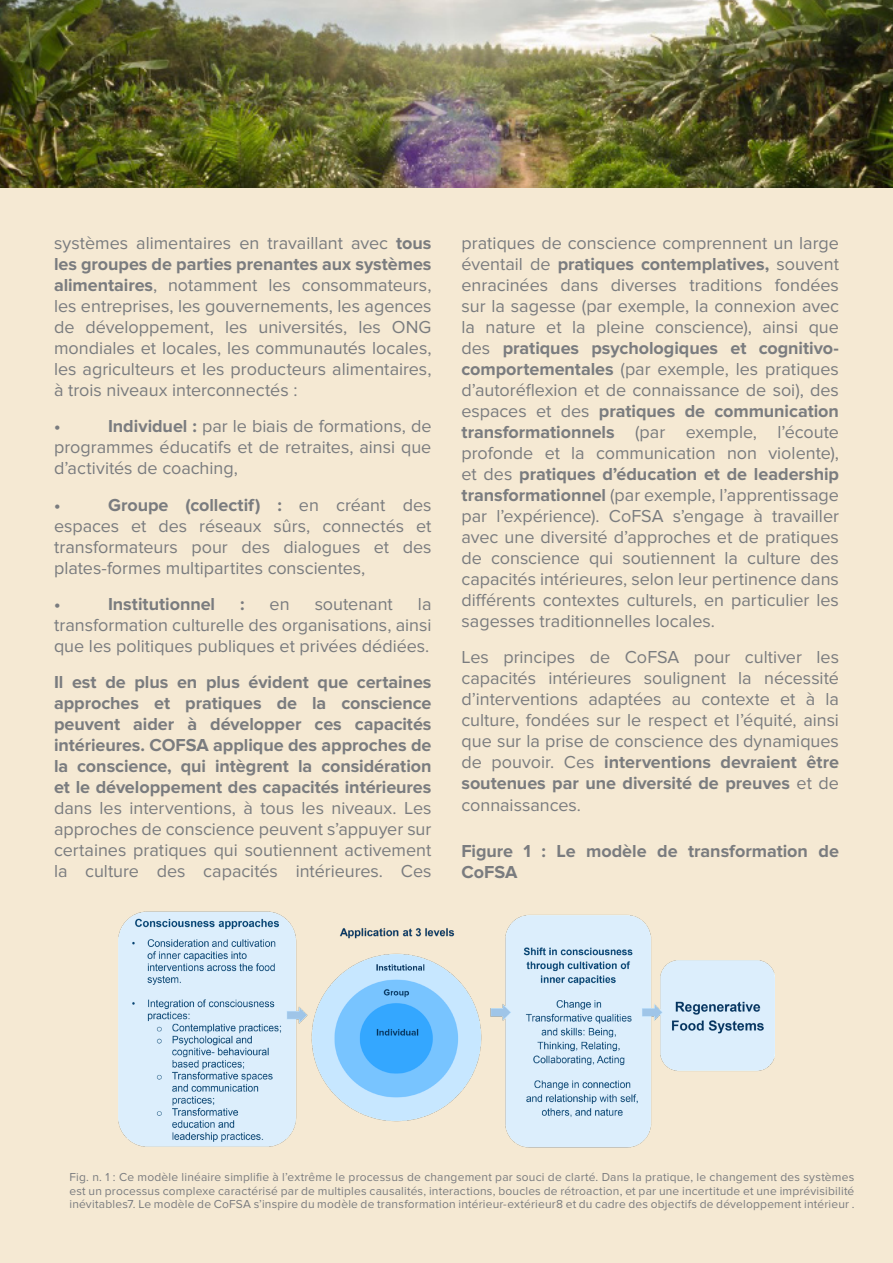
<style>
.page{position:relative;width:893px;height:1263px;background:#f5e9d3}
.page>*{position:absolute;margin:0;border:0;box-sizing:border-box;transform-origin:0 0}
.Texto_de_cuerpo_con{font:18px/21px "Proxima Nova";color:#7a7c7f;text-align:justify}
.Texto_de_cuerpo_con-2{font:700 18px/21px "Proxima Nova";letter-spacing:-.005em;color:#7a7c7f;text-align:justify}
.Texto_de_cuerpo_con-3{font:12px/13.5px "Proxima Nova";letter-spacing:.015em;color:#7a7c7f;text-align:justify}
.s1{font-weight:700}
.s2{font-weight:400}
</style>
<div class="page">
<img style="left:0;top:0;width:893px;height:187px">
<img style="left:118px;top:911px;width:657px;height:237px">
<p class="Texto_de_cuerpo_con" style="left:54px;top:233px;width:379px">systèmes alimentaires en travaillant avec <span class="s1">tous les groupes de parties prenantes aux systèmes alimentaires</span>, notamment les consommateurs, les entreprises, les gouvernements, les agences de développement, les universités, les ONG mondiales et locales, les communautés locales, les agriculteurs et les producteurs alimentaires, à trois niveaux interconnectés :</p>
<p class="Texto_de_cuerpo_con-2" style="left:54px;top:416px;width:8px">•</p>
<p class="Texto_de_cuerpo_con" style="left:54px;top:416px;width:379px;text-indent:54px"><span class="s1">Individuel :</span> par le biais de formations, de programmes éducatifs et de retraites, ainsi que d’activités de coaching,</p>
<p class="Texto_de_cuerpo_con-2" style="left:54px;top:495px;width:8px">•</p>
<p class="Texto_de_cuerpo_con" style="left:54px;top:494px;width:379px;text-indent:54px"><span class="s1">Groupe (collectif) :</span> en créant des espaces et des réseaux sûrs, connectés et transformateurs pour des dialogues et des plates-formes multipartites conscientes,</p>
<p class="Texto_de_cuerpo_con-2" style="left:54px;top:594px;width:8px">•</p>
<p class="Texto_de_cuerpo_con-2" style="left:108px;top:594px;width:109px">Institutionnel</p>
<p class="Texto_de_cuerpo_con-2" style="left:240px;top:594px;width:6px">:</p>
<p class="Texto_de_cuerpo_con" style="left:270px;top:594px;width:22px">en</p>
<p class="Texto_de_cuerpo_con" style="left:315px;top:594px;width:80px">soutenant</p>
<p class="Texto_de_cuerpo_con" style="left:54px;top:594px;width:379px;text-indent:364px">la transformation culturelle des organisations, ainsi que les politiques publiques et privées dédiées.</p>
<p class="Texto_de_cuerpo_con-2" style="left:54px;top:672px;width:379px">Il est de plus en plus évident que certaines approches et pratiques de la conscience peuvent aider à développer ces capacités intérieures. COFSA applique des approches de la conscience, qui intègrent la considération et le développement des capacités intérieures <span class="s2">dans les interventions, à tous les niveaux. Les approches de conscience peuvent s’appuyer sur certaines pratiques qui soutiennent activement la culture des capacités intérieures. Ces</span></p>
<p class="Texto_de_cuerpo_con" style="left:461px;top:233px;width:379px">pratiques de conscience comprennent un large éventail de <span class="s1">pratiques contemplatives,</span> souvent enracinées dans diverses traditions fondées sur la sagesse (par exemple, la connexion avec la nature et la pleine conscience), ainsi que des <span class="s1">pratiques psychologiques et cognitivo&shy;comportementales</span> (par exemple, les pratiques d’autoréflexion et de connaissance de soi), des espaces et des <span class="s1">pratiques de communication transformationnels</span> (par exemple, l’écoute profonde et la communication non violente), et des <span class="s1">pratiques d’éducation et de leadership transformationnel</span> (par exemple, l’apprentissage par l’expérience). CoFSA s’engage à travailler avec une diversité d’approches et de pratiques de conscience qui soutiennent la culture des capacités intérieures, selon leur pertinence dans différents contextes culturels, en particulier les sagesses traditionnelles locales.</p>
<p class="Texto_de_cuerpo_con" style="left:461px;top:647px;width:379px">Les principes de CoFSA pour cultiver les capacités intérieures soulignent la nécessité d’interventions adaptées au contexte et à la culture, fondées sur le respect et l’équité, ainsi que sur la prise de conscience des dynamiques de pouvoir. Ces <span class="s1">interventions devraient être soutenues par une diversité de preuves</span> et de connaissances.</p>
<p class="Texto_de_cuerpo_con-2" style="left:461px;top:841px;width:379px">Figure 1 : Le modèle de transformation de<br>CoFSA</p>
<p class="Texto_de_cuerpo_con-3" style="left:69px;top:1170px;width:786px">Fig. n. 1 : Ce modèle linéaire simplifie à l’extrême le processus de changement par souci de clarté. Dans la pratique, le changement des systèmes est un processus complexe caractérisé par de multiples causalités, interactions, boucles de rétroaction, et par une incertitude et une imprévisibilité inévitables7. Le modèle de CoFSA s’inspire du modèle de transformation intérieur-extérieur8 et du cadre des objectifs de développement intérieur .</p>
</div>
